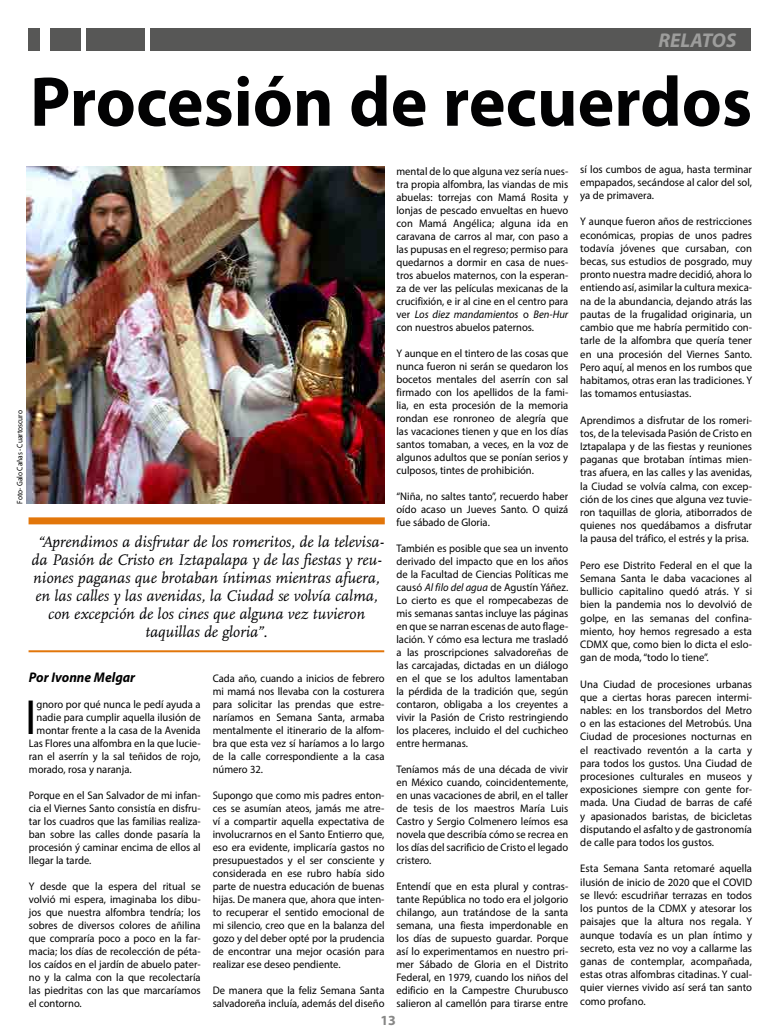
<style>
.page{position:relative;width:780px;height:1035px;background:#fff}
.page>*{position:absolute;margin:0;border:0;box-sizing:border-box;transform-origin:0 0}
.t1{font:700 71px "Myriad Pro";color:#020203}
.t2{font:49.6px "Myriad Pro";color:#000;scale:.96 1}
.t3{font:italic 700 20px "Myriad Pro";color:#9d9d9c}
.t4{font:italic 16px/18px "Scala";color:#020203;text-align:center}
.t5{font:italic 700 14px "Myriad Pro";color:#000;scale:.96 1}
.t6{font:700 14px "Myriad Pro";color:#878786}
.t7{font:11px/13px "Myriad Pro";color:#000;text-align:justify;scale:.96 1}
.t8{font:11px/13.2px "Myriad Pro";color:#000;text-align:justify}
.t9{font:8px "Myriad Pro";color:#000;scale:.92 1}
.s1{font-style:italic}
.s2{font-size:11.1px}
</style>
<div class="page">
<div style="left:255px;top:28px;width:495px;height:23px;background:#575756"></div>
<div style="left:151px;top:28px;width:104px;height:23px;background:#575756"></div>
<div style="left:87px;top:28px;width:58px;height:23px;background:#575756"></div>
<div style="left:51px;top:28px;width:30px;height:23px;background:#575756"></div>
<div style="left:28px;top:28px;width:11px;height:23px;background:#575756"></div>
<div style="left:29px;top:517px;width:356px;height:7px;background:#e2760a"></div>
<hr style="left:29px;top:650px;width:355px;height:2px;background:#e2760a">
<img style="left:26px;top:166px;width:358px;height:337px">
<h3 class="t3" style="left:658px;top:33px;width:79px">RELATOS</h3>
<h1 class="t1" style="left:30px;top:67px;width:723px">Procesión de recuerdos</h1>
<p class="t9" style="left:16px;top:503px;width:103px;rotate:-90deg">Foto- Galo Cañas - Cuartoscuro</p>
<p class="t4" style="left:32px;top:534px;width:353px">“Aprendimos a disfrutar de los romeritos, de la televisa&shy;da Pasión de Cristo en Iztapalapa y de las fiestas y reu&shy;niones paganas que brotaban íntimas mientras afuera, en las calles y las avenidas, la Ciudad se volvía calma, con excepción de los cines que alguna vez tuvieron taquillas de gloria”.</p>
<p class="t5" style="left:29px;top:672px;width:112px">Por Ivonne Melgar</p>
<h2 class="t2" style="left:25px;top:693px;width:13px">I</h2>
<p class="t7" style="left:37px;top:698px;width:172px">gnoro por qué nunca le pedí ayuda a</p>
<p class="t7" style="left:213px;top:672px;width:180px">Cada año, cuando a inicios de febrero mi mamá nos llevaba con la costurera para solicitar las prendas que estre&shy;naríamos en Semana Santa, armaba mentalmente el itinerario de la alfom&shy;bra que esta vez sí haríamos a lo largo de la calle correspondiente a la casa número 32.</p>
<p class="t7" style="left:213px;top:789px;width:180px">Supongo que como mis padres enton&shy;ces se asumían ateos, jamás me atre&shy;ví a compartir aquella expectativa de involucrarnos en el Santo Entierro que, eso era evidente, implicaría gastos no presupuestados y el ser consciente y considerada en ese rubro había sido parte de nuestra educación de buenas hijas. De manera que, ahora que inten&shy;to recuperar el sentido emocional de mi silencio, creo que en la balanza del gozo y del deber opté por la prudencia de encontrar una mejor ocasión para realizar ese deseo pendiente.</p>
<p class="t7" style="left:213px;top:984px;width:180px">De manera que la feliz Semana Santa salvadoreña incluía, además del diseño</p>
<p class="t7" style="left:37px;top:711px;width:172px">nadie para cumplir aquella ilusión de</p>
<p class="t7" style="left:37px;top:724px;width:172px">montar frente a la casa de la Avenida</p>
<p class="t7" style="left:29px;top:737px;width:180px">Las Flores una alfombra en la que lucie-</p>
<p class="t7" style="left:29px;top:750px;width:180px">ran el aserrín y la sal teñidos de rojo,</p>
<p class="t7" style="left:29px;top:763px;width:108px">morado, rosa y naranja.</p>
<p class="t7" style="left:29px;top:789px;width:180px">Porque en el San Salvador de mi infan&shy;cia el Viernes Santo consistía en disfru&shy;tar los cuadros que las familias realiza&shy;ban sobre las calles donde pasaría la procesión ý caminar encima de ellos al llegar la tarde.</p>
<p class="t7" style="left:29px;top:880px;width:180px">Y desde que la espera del ritual se volvió mi espera, imaginaba los dibu&shy;jos que nuestra alfombra tendría; los sobres de diversos colores de añilina que compraría poco a poco en la far&shy;macia; los días de recolección de péta&shy;los caídos en el jardín de abuelo pater&shy;no y la calma con la que recolectaría las piedritas con las que marcaríamos el contorno.</p>
<p class="t7" style="left:396px;top:165px;width:180px">mental de lo que alguna vez sería nues&shy;tra propia alfombra, las viandas de mis abuelas: torrejas con Mamá Rosita y lonjas de pescado envueltas en huevo con Mamá Angélica; alguna ida en caravana de carros al mar, con paso a las pupusas en el regreso; permiso para quedarnos a dormir en casa de nues&shy;tros abuelos maternos, con la esperan&shy;za de ver las películas mexicanas de la crucifixión, e ir al cine en el centro para ver <span class="s1">Los diez mandamientos</span> o <span class="s1">Ben-Hur </span>con nuestros abuelos paternos.</p>
<p class="t7" style="left:396px;top:347px;width:180px">Y aunque en el tintero de las cosas que nunca fueron ni serán se quedaron los bocetos mentales del aserrín con sal firmado con los apellidos de la fami&shy;lia, en esta procesión de la memoria rondan ese ronroneo de alegría que las vacaciones tienen y que en los días santos tomaban, a veces, en la voz de algunos adultos que se ponían serios y culposos, tintes de prohibición.</p>
<p class="t7" style="left:396px;top:490px;width:180px">“Niña, no saltes tanto”, recuerdo haber oído acaso un Jueves Santo. O quizá fue sábado de Gloria.</p>
<p class="t7" style="left:396px;top:542px;width:180px">También es posible que sea un invento derivado del impacto que en los años de la Facultad de Ciencias Políticas me causó <span class="s1">Al filo del agua</span> de Agustín Yáñez.<br>Lo cierto es que el rompecabezas de mis semanas santas incluye las páginas en que se narran escenas de auto flage&shy;lación. Y cómo esa lectura me trasladó a las proscripciones salvadoreñas de las carcajadas, dictadas en un diálogo en el que se los adultos lamentaban la pérdida de la tradición que, según contaron, obligaba a los creyentes a vivir la Pasión de Cristo restringiendo los placeres, incluido el del cuchicheo entre hermanas.</p>
<p class="t7" style="left:396px;top:763px;width:180px">Teníamos más de una década de vivir en México cuando, coincidentemente, en unas vacaciones de abril, en el taller de tesis de los maestros María Luis Castro y Sergio Colmenero leímos esa novela que describía cómo se recrea en los días del sacrificio de Cristo el legado cristero.</p>
<p class="t7" style="left:396px;top:880px;width:180px">Entendí que en esta plural y contras&shy;tante República no todo era el jolgorio chilango, aun tratándose de la santa semana, una fiesta imperdonable en los días de supuesto guardar. Porque así lo experimentamos en nuestro pri&shy;mer Sábado de Gloria en el Distrito Federal, en 1979, cuando los niños del edificio en la Campestre Churubusco salieron al camellón para tirarse entre</p>
<p class="t6" style="left:380px;top:1013px;width:17px">13</p>
<p class="t8" style="left:580px;top:163px;width:173px">sí los cumbos de agua, hasta terminar empapados, secándose al calor del sol, ya de primavera.</p>
<p class="t8" style="left:580px;top:215px;width:173px">Y aunque fueron años de restricciones económicas, propias de unos padres todavía jóvenes que cursaban, con becas, sus estudios de posgrado, muy pronto nuestra madre decidió, ahora lo entiendo así, asimilar la cultura mexica&shy;na de la abundancia, dejando atrás las pautas de la frugalidad originaria, un cambio que me habría permitido con&shy;tarle de la alfombra que quería tener en una procesión del Viernes Santo.<br>Pero aquí, al menos en los rumbos que habitamos, otras eran las tradiciones. Y las tomamos entusiastas.</p>
<p class="t8" style="left:580px;top:413px;width:173px">Aprendimos a disfrutar de los romeri&shy;tos, de la televisada Pasión de Cristo en Iztapalapa y de las fiestas y reuniones paganas que brotaban íntimas mien&shy;tras afuera, en las calles y las avenidas, la Ciudad se volvía calma, con excep&shy;ción de los cines que alguna vez tuvie&shy;ron taquillas de gloria, atiborrados de quienes nos quedábamos a disfrutar la pausa del tráfico, el estrés y la prisa.</p>
<p class="t8" style="left:580px;top:559px;width:173px">Pero ese Distrito Federal en el que la Semana Santa le daba vacaciones al bullicio capitalino quedó atrás. Y si bien la pandemia nos lo devolvió de golpe, en las semanas del confina&shy;miento, hoy hemos regresado a esta CDMX que, como bien lo dicta el eslo&shy;gan de moda, “todo lo tiene”.</p>
<p class="t8" style="left:580px;top:677px;width:173px">Una Ciudad de procesiones urbanas que a ciertas horas parecen intermi&shy;nables: en los transbordos del Metro o en las estaciones del Metrobús. Una Ciudad de procesiones nocturnas en el reactivado reventón a la carta y para todos los gustos. Una Ciudad de procesiones culturales en museos y exposiciones siempre con gente for&shy;mada. Una Ciudad de barras de café y apasionados baristas, de bicicletas disputando el asfalto y de gastronomía de calle para todos los gustos.</p>
<p class="t8" style="left:580px;top:862px;width:173px">Esta Semana Santa retomaré aquella ilusión de inicio de 2020 que el COVID se llevó: escudriñar terrazas en todos los puntos de la CDMX y atesorar los paisajes que la altura nos regala. Y aunque todavía es un plan íntimo y secreto, esta vez no voy a callarme las ganas de contemplar, acompañada, estas otras alfombras citadinas. Y cual&shy;quier viernes vivido así será tan santo como profano<span class="s2">.</span></p>
</div>
